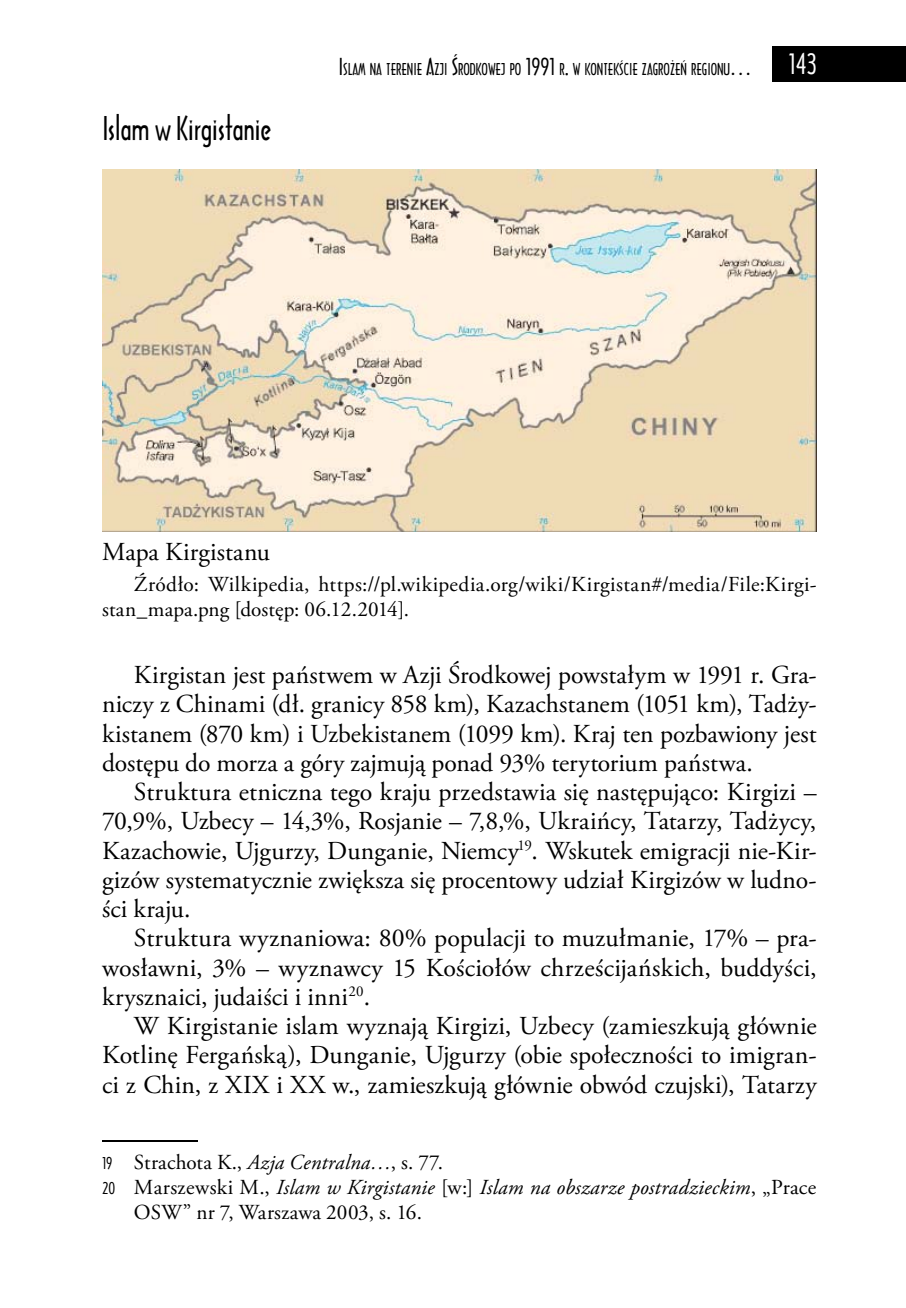
<style>
.page{position:relative;width:906px;height:1308px;background:#fff}
.page>*{position:absolute;margin:0;border:0;box-sizing:border-box;transform-origin:0 0}
.t1{font:31.5px "EFN Gaucho";letter-spacing:-.015em;color:#000}
.t2{font:27px "EFN Gaucho";color:#fff}
.t3{font:25.88px/29.2px "Adobe Garamond Pro";color:#000;text-align:justify}
.t4{font:21.38px/24.8px "Adobe Garamond Pro";letter-spacing:.01em;color:#000}
.t5{font:italic 21.38px "Adobe Garamond Pro";letter-spacing:.01em;color:#000}
.t6{font:15.75px "EFN Gaucho";color:#000}
.s1{font-size:22.5px}
.s2{font-family:"EFN Gaucho";font-size:15.75px}
.s3{font-style:italic}
.s4{font-family:"EFN Gaucho";font-style:normal;font-size:15.75px}
.s5{font-style:normal}
</style>
<div class="page">
<div style="left:772px;top:46px;width:134px;height:36px;background:#000"></div>
<hr style="left:102px;top:1140px;width:96px;height:2px;background:#000">
<img style="left:102px;top:169px;width:714px;height:362px">
<p class="t1" style="left:102px;top:109px;width:171px">Islam w Kirgistanie</p>
<p class="t6" style="left:338px;top:59px;width:416px"><span class="s1">I</span>SLAM NA TERENIE <span class="s1">A</span>ZJI <span class="s1">Ś</span>RODKOWEJ PO <span class="s1">1991</span> R<span class="s1">.</span> W KONTEKŚCIE ZAGROŻEŃ REGIONU<span class="s1">…</span></p>
<p class="t2" style="left:788px;top:47px;width:30px">143</p>
<p class="t3" style="left:102px;top:538px;width:169px">Mapa Kirgistanu</p>
<p class="t4" style="left:102px;top:572px;width:716px;text-indent:32px">Źródło: Wilkipedia, https://pl.wikipedia.org/wiki/Kirgistan#/media/File:Kirgi&shy;stan_mapa.png [dostęp: 06.12.2014].</p>
<p class="t3" style="left:102px;top:661px;width:716px;text-indent:32px">Kirgistan jest państwem w Azji Środkowej powstałym w 1991 r. Gra&shy;niczy z Chinami (dł. granicy 858 km), Kazachstanem (1051 km), Tadży&shy;kistanem (870 km) i Uzbekistanem (1099 km). Kraj ten pozbawiony jest dostępu do morza a góry zajmują ponad 93% terytorium państwa.</p>
<p class="t3" style="left:102px;top:778px;width:716px;text-indent:32px">Struktura etniczna tego kraju przedstawia się następująco: Kirgizi – 70,9%, Uzbecy – 14,3%, Rosjanie – 7,8,%, Ukraińcy, Tatarzy, Tadżycy, Kazachowie, Ujgurzy, Dunganie, Niemcy<sup>19</sup>. Wskutek emigracji nie-Kir&shy;gizów systematycznie zwiększa się procentowy udział Kirgizów w ludno&shy;ści kraju.</p>
<p class="t3" style="left:102px;top:924px;width:716px;text-indent:32px">Struktura wyznaniowa: 80% populacji to muzułmanie, 17% – pra&shy;wosławni, 3% – wyznawcy 15 Kościołów chrześcijańskich, buddyści, krysznaici, judaiści i inni<sup>20</sup>.</p>
<p class="t3" style="left:102px;top:1012px;width:716px;text-indent:32px">W Kirgistanie islam wyznają Kirgizi, Uzbecy (zamieszkują głównie Kotlinę Fergańską), Dunganie, Ujgurzy (obie społeczności to imigran&shy;ci z Chin, z XIX i XX w., zamieszkują głównie obwód czujski), Tatarzy</p>
<p class="t4" style="left:102px;top:1150px;width:342px"><span class="s2">19</span> Strachota K., <span class="s3">Azja Centralna…</span>, s. 77.</p>
<p class="t5" style="left:102px;top:1174px;width:716px"><span class="s4">20</span> <span class="s5">Marszewski M.,</span> Islam w Kirgistanie <span class="s5">[w:]</span> Islam na obszarze postradzieckim<span class="s5">, „Prace</span></p>
<p class="t4" style="left:134px;top:1200px;width:289px">OSW” nr 7, Warszawa 2003, s. 16.</p>
</div>
